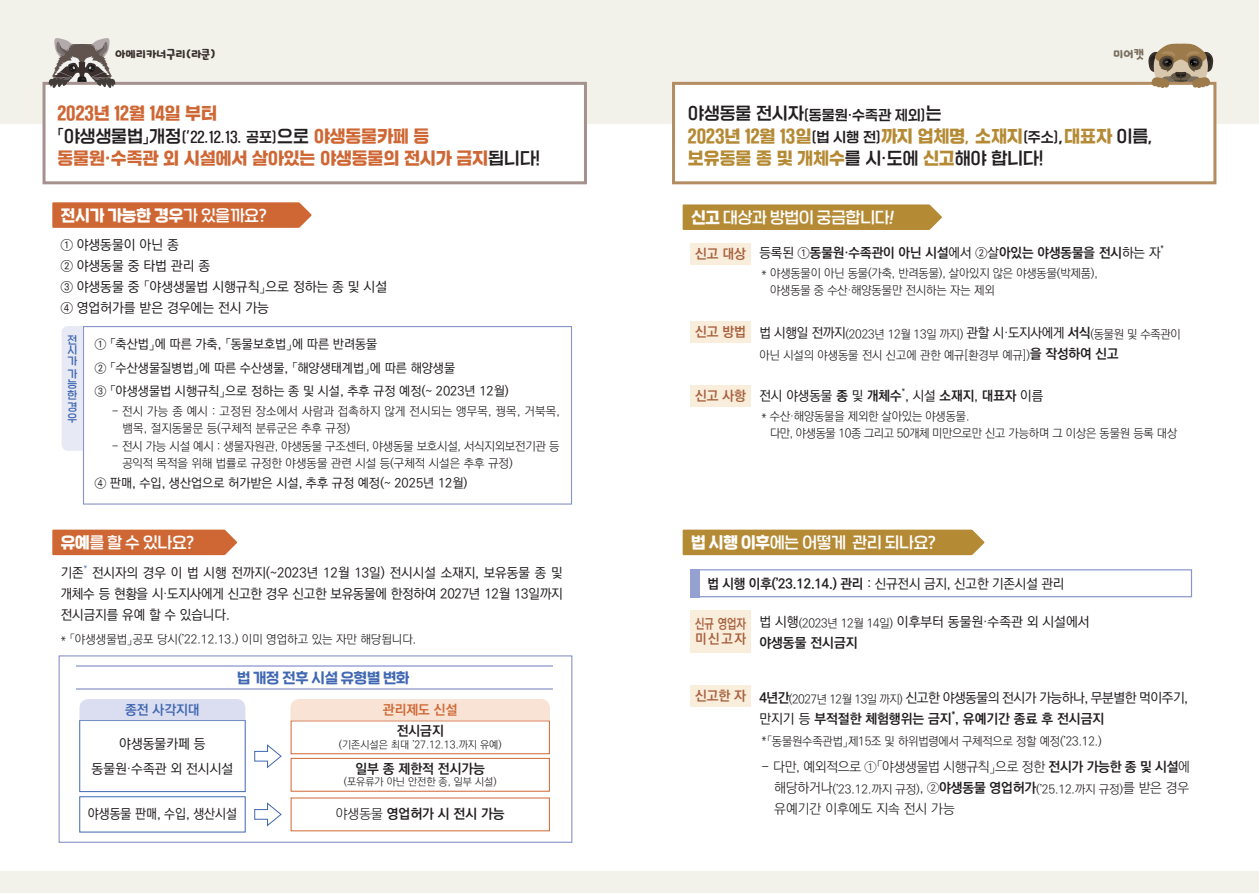
<style>
.page{position:relative;width:1259px;height:893px;background:#fff}
.page>*{position:absolute;margin:0;border:0;box-sizing:border-box;transform-origin:0 0}
.t1{font:16.5px/22.5px "SD Gyeokdong G206 Hv";color:#b58a34;scale:.96 1}
.t2{font:16.5px "SD Gyeokdong G206 Hv";color:#cf6734;scale:.96 1}
.t3{font:15.75px "SD Nemony 2 c Basic Rg";color:#fff}
.t4{font:15.75px "SD Nemony 2 e Basic Hv";color:#fff}
.t5{font:14.25px "SD Nemony 2 d Basic Bd";color:#4168b2}
.t6{font:500 13.5px/21px "Ko Pub World Dotum";color:#231f20}
.t7{font:700 13.5px "Ko Pub World Dotum";color:#231f20}
.t8{font:500 13.5px/21px "Ko Pub World Dotum";letter-spacing:-.04em;color:#231f20}
.t9{font:13.5px "SD Gyeokdong G205 Bd";color:#231f20;scale:.96 1}
.t10{font:300 13.5px "Ko Pub World Dotum";letter-spacing:-.02em;color:#231f20}
.t11{font:700 13.5px "Ko Pub World Dotum";color:#a8613e}
.t12{font:500 13.5px "Ko Pub World Dotum";color:#231f20;scale:.93 1}
.t13{font:300 13.5px "Ko Pub World Dotum";color:#231f20}
.t14{font:700 13.5px/15px "Ko Pub World Dotum";letter-spacing:.06em;color:#a8613e;scale:.8 1}
.t15{font:700 13.5px "Ko Pub World Dotum";color:#4168b2}
.t16{font:700 13.5px "Ko Pub World Dotum";color:#cf6734}
.t17{font:500 12.75px/23.1px "Ko Pub World Dotum";color:#231f20}
.t18{font:300 12px/17.2px "Ko Pub World Dotum";letter-spacing:-.01em;color:#231f20}
.t19{font:300 12px/16.5px "Ko Pub World Dotum";letter-spacing:.02em;color:#231f20}
.t20{font:12px "Katuri OTF";color:#3b302e}
.t21{font:12px "Katuri OTF";color:#7a6e5e}
.t22{font:300 10.5px "Ko Pub World Dotum";color:#231f20}
.t23{font:10.5px/10.5px "SD Nemony 2 c Basic Rg";color:#4168b2;text-align:justify}
.t24{font:500 7.8px "Ko Pub World Dotum";color:#231f20}
.t25{font:500 7.8px "Ko Pub World Dotum";color:#4168b2}
.t26{font:700 7.8px "Ko Pub World Dotum";color:#231f20}
.s1{font-size:16.5px}
.s2{font-family:"SD Gyeokdong G206 Hv";font-size:16.5px;color:#cf6734}
.s3{font-family:"SD Gyeokdong G205 Bd";color:#231f20}
.s4{font-family:"SD Gyeokdong G205 Bd";font-size:13.5px;color:#231f20}
.s5{font-family:"SD Gyeokdong G205 Bd"}
.s6{font-family:"SD Nemony 2 c Basic Rg"}
.s7{font-family:"SD Nemony 2 e Basic Hv"}
.s8{font-style:italic}
.s9{font-weight:300}
.s10{font-weight:500}
.s11{font-weight:500;font-size:13.5px}
.s12{font-weight:700;font-size:13.5px}
.s13{font-weight:700}
.s14{font-weight:300;font-size:12px}
.s15{font-size:13.5px}
</style>
<div class="page">
<div style="left:0;top:0;width:1259px;height:123px;background:#f2f2eb"></div>
<div style="left:0;top:872px;width:1259px;height:21px;background:#f2f2eb"></div>
<div style="left:83px;top:326px;width:489px;height:179px;background:#fff;border:1px solid #8894ca"></div>
<div style="left:59px;top:655px;width:513px;height:188px;background:#fff;border:1px solid #8894ca"></div>
<div style="left:80px;top:720px;width:165px;height:72px;background:#fff;border:1px solid #4168b2"></div>
<div style="left:291px;top:758px;width:259px;height:34px;background:#fff;border:1px solid #cf6734"></div>
<div style="left:80px;top:796px;width:165px;height:36px;background:#fff;border:1px solid #4168b2"></div>
<div style="left:291px;top:720px;width:259px;height:34px;background:#fff;border:1px solid #cf6734"></div>
<div style="left:62px;top:326px;width:21px;height:125px;background:#e7e9f4"></div>
<div style="left:80px;top:699px;width:165px;height:21px;background:#dbdef0"></div>
<div style="left:290px;top:699px;width:260px;height:21px;background:#f8e3d4"></div>
<div style="left:43px;top:82px;width:544px;height:102px;background:#fff;border:3px solid #a5918d"></div>
<div style="left:672px;top:82px;width:544px;height:102px;background:#fff;border:3px solid #b38c62"></div>
<div style="left:52px;top:530px;width:185px;height:25px;background:#cf6734"></div>
<div style="left:682px;top:204px;width:260px;height:26px;background:#b58a34"></div>
<svg style="left:52px;top:202px;width:260px;height:26px;background:#d16d3c"></svg>
<hr style="left:77px;top:689px;width:476px;height:1px;background:#b6bcde">
<hr style="left:77px;top:665px;width:476px;height:1px;background:#b6bcde">
<div style="left:690px;top:243px;width:61px;height:21px;background:#f9eddb"></div>
<div style="left:690px;top:321px;width:61px;height:22px;background:#f9eddb"></div>
<div style="left:690px;top:385px;width:61px;height:21px;background:#f9eddb"></div>
<svg style="left:1148px;top:43px;width:65px;height:45px"></svg>
<svg style="left:47px;top:38px;width:70px;height:50px"></svg>
<div style="left:682px;top:530px;width:302px;height:25px;background:#b58a34"></div>
<div style="left:690px;top:610px;width:61px;height:43px;background:#f9eddb"></div>
<div style="left:690px;top:686px;width:61px;height:21px;background:#f9eddb"></div>
<div style="left:690px;top:569px;width:502px;height:28px;border:1px solid #8894ca"></div>
<div style="left:690px;top:569px;width:10px;height:28px;background:#95a1d0"></div>
<svg style="left:254px;top:744px;width:28px;height:25px"></svg>
<svg style="left:254px;top:802px;width:28px;height:25px"></svg>
<p class="t20" style="left:115px;top:48px;width:102px">아메리카너구리(라쿤)</p>
<p class="t21" style="left:1113px;top:48px;width:32px">미어캣</p>
<h1 class="t2" style="left:57px;top:105px;width:168px">2023년 12월 14일 부터</h1>
<p class="t9" style="left:57px;top:131px;width:389px"><span class="s1">「야생생물법」개정</span>(’22.12.13. 공포)<span class="s1">으로</span> <span class="s2">야생동물카페 등</span></p>
<h1 class="t2" style="left:57px;top:150px;width:504px">동물원·수족관 외 시설에서 살아있는 야생동물의 전시가 금지<span class="s3">됩니다!</span></h1>
<p class="t9" style="left:688px;top:108px;width:266px"><span class="s1">야생동물 전시자</span>(동물원·수족관 제외)<span class="s1">는</span></p>
<h1 class="t1" style="left:688px;top:125px;width:486px">2023년 12월 13일<span class="s4">(법 시행 전)</span>까지 업체명<span class="s5">,</span> 소재지<span class="s4">(주소)</span><span class="s3">,</span>대표자 <span class="s3">이름, </span>보유동물 종 및 개체수<span class="s3">를 시·도에</span> 신고<span class="s3">해야 합니다!</span></h1>
<h2 class="t4" style="left:61px;top:203px;width:208px">전시가 가능한 경우<span class="s6">가 있을까요?</span></h2>
<h2 class="t3" style="left:691px;top:205px;width:208px"><span class="s7">신고</span> 대상과 방법이 궁금합니다<span class="s8">!</span></h2>
<p class="t6" style="left:61px;top:235px;width:328px">① 야생동물이 아닌 종<br>② 야생동물 중 타법 관리 종<br>③ 야생동물 중 「야생생물법 시행규칙」으로 정하는 종 및 시설<br>④ 영업허가를 받은 경우에는 전시 가능</p>
<p class="t23" style="left:67px;top:334px;width:11px">전 시 가</p>
<p class="t23" style="left:67px;top:368px;width:11px">가 능 한</p>
<p class="t23" style="left:67px;top:401px;width:11px">경 우</p>
<p class="t17" style="left:95px;top:333px;width:415px">① 「축산법」에 따른 가축, 「동물보호법」에 따른 반려동물<br>② 「수산생물질병법」에 따른 수산생물, 「해양생태계법」에 따른 해양생물<br>③ 「야생생물법 시행규칙」으로 정하는 종 및 시설, 추후 규정 예정(~ 2023년 12월)</p>
<p class="t19" style="left:122px;top:403px;width:439px;text-indent:-11px">- 전시 가능 종 예시 : 고정된 장소에서 사람과 접촉하지 않게 전시되는 앵무목, 꿩목, 거북목, 뱀목, 절지동물문 등(구체적 분류군은 추후 규정)</p>
<p class="t18" style="left:122px;top:438px;width:439px;line-height:16.8px;text-indent:-11px">- 전시 가능 시설 예시 : 생물자원관, 야생동물 구조센터, 야생동물 보호시설, 서식지외보전기관 등 공익적 목적을 위해 법률로 규정한 야생동물 관련 시설 등(구체적 시설은 추후 규정)</p>
<p class="t17" style="left:95px;top:472px;width:374px">④ 판매, 수입, 생산업으로 허가받은 시설, 추후 규정 예정(~ 2025년 12월)</p>
<h2 class="t3" style="left:61px;top:530px;width:135px"><span class="s7">유예</span>를 할 수 있나요?</h2>
<p class="t25" style="left:84px;top:563px;width:5px">*</p>
<p class="t6" style="left:61px;top:563px;width:503px;text-align:justify;text-indent:31px">전시자의 경우 이 법 시행 전까지(~2023년 12월 13일) 전시시설 소재지, 보유동물 종 및 개체수 등 현황을 시·도지사에게 신고한 경우 신고한 보유동물에 한정하여 2027년 12월 13일까지 전시금지를 유예 할 수 있습니다.</p>
<p class="t18" style="left:61px;top:631px;width:357px">* 「야생생물법」공포 당시(’22.12.13.) 이미 영업하고 있는 자만 해당됩니다.</p>
<p class="t6" style="left:61px;top:563px;width:25px">기존</p>
<p class="t5" style="left:237px;top:666px;width:174px">법 개정 전후 시설 유형별 변화</p>
<p class="t15" style="left:125px;top:700px;width:76px">종전 사각지대</p>
<p class="t16" style="left:383px;top:700px;width:76px">관리제도 신설</p>
<p class="t6" style="left:92px;top:732px;width:143px;line-height:24.8px;text-align:center">야생동물카페 등 동물원·수족관 외 전시시설</p>
<p class="t12" style="left:88px;top:805px;width:162px">야생동물 판매, 수입, 생산시설</p>
<p class="t7" style="left:397px;top:721px;width:49px">전시금지</p>
<p class="t22" style="left:339px;top:737px;width:164px">(기존시설은 최대 ’27.12.13.까지 유예)</p>
<p class="t7" style="left:355px;top:759px;width:131px">일부 종 제한적 전시가능</p>
<p class="t22" style="left:344px;top:775px;width:154px">(포유류가 아닌 안전한 종, 일부 시설)</p>
<p class="t7" style="left:336px;top:804px;width:170px"><span class="s9">야생동물</span> 영업허가 시 전시 가능</p>
<p class="t11" style="left:695px;top:244px;width:53px">신고 대상</p>
<p class="t11" style="left:695px;top:322px;width:53px">신고 방법</p>
<p class="t11" style="left:695px;top:386px;width:53px">신고 사항</p>
<p class="t7" style="left:759px;top:243px;width:402px"><span class="s10">등록된 ①</span>동물원·수족관이 아닌 시설<span class="s10">에서 ②살</span>아있는 야생동물을 전시<span class="s10">하는 자</span></p>
<p class="t24" style="left:1160px;top:243px;width:5px">*</p>
<p class="t18" style="left:770px;top:265px;width:329px;text-indent:-9px">* 야생동물이 아닌 동물(가축, 반려동물), 살아있지 않은 야생동물(박제품), 야생동물 중 수산·해양동물만 전시하는 자는 제외</p>
<p class="t18" style="left:759px;top:324px;width:423px;line-height:21px"><span class="s11">법 시행일 전까지</span>(2023년 12월 13일 까지) <span class="s11">관할 시·도지사에게</span> <span class="s12">서식</span>(동물원 및 수족관이 아닌 시설의 야생동물 전시 신고에 관한 예규[환경부 예규])<span class="s12">을 작성하여 신고</span></p>
<p class="t6" style="left:759px;top:386px;width:285px">전시 야생동물 <span class="s13">종</span> 및 <span class="s13">개체수</span> , 시설 <span class="s13">소재지</span>, <span class="s13">대표자</span> 이름</p>
<p class="t24" style="left:901px;top:386px;width:5px">*</p>
<p class="t18" style="left:770px;top:408px;width:409px;line-height:16.5px;text-indent:-9px">* 수산·해양동물을 제외한 살아있는 야생동물.<br>다만, 야생동물 10종 그리고 50개체 미만으로만 신고 가능하며 그 이상은 동물원 등록 대상</p>
<h2 class="t3" style="left:691px;top:530px;width:246px"><span class="s7">법 시행 이후</span>에는 어떻게 관리 되나요?</h2>
<p class="t7" style="left:707px;top:574px;width:358px">법 시행 이후(’23.12.14.) 관리 <span class="s10">: 신규전시 금지, 신고한 기존시설 관리</span></p>
<p class="t14" style="left:695px;top:617px;width:65px">신규 영업자 미신고자</p>
<p class="t6" style="left:759px;top:612px;width:332px">법 시행<span class="s14">(2023년 12월 14일)</span> 이후부터 동물원·수족관 외 시설에서 <span class="s13">야생동물 전시금지</span></p>
<p class="t11" style="left:695px;top:686px;width:53px">신고한 자</p>
<p class="t8" style="left:759px;top:688px;width:430px"><span class="s13">4년간</span><span class="s14">(2027년 12월 13일 까지)</span> 신고한 야생동물의 전시가 가능하나, 무분별한 먹이주기, 만지기 등 <span class="s13">부적절한 체험행위는 금지 , 유예기간 종료 후 전시금지</span></p>
<p class="t26" style="left:951px;top:709px;width:5px">*</p>
<p class="t18" style="left:761px;top:733px;width:342px">*「동물원수족관법」제15조 및 하위법령에서 구체적으로 정할 예정(’23.12.)</p>
<p class="t10" style="left:761px;top:757px;width:430px">- 다만, 예외적으로 ①「야생생물법 시행규칙」으로 정한 <span class="s13">전시가 가능한 종 및 시설</span>에</p>
<p class="t18" style="left:774px;top:781px;width:416px"><span class="s15">해당하거나</span>(’23.12.까지 규정)<span class="s15">, ②</span><span class="s12">야생동물 영업허가</span>(’25.12.까지 규정)<span class="s15">를 받은 경우</span></p>
<p class="t13" style="left:774px;top:799px;width:182px">유예기간 이후에도 지속 전시 가능</p>
</div>
